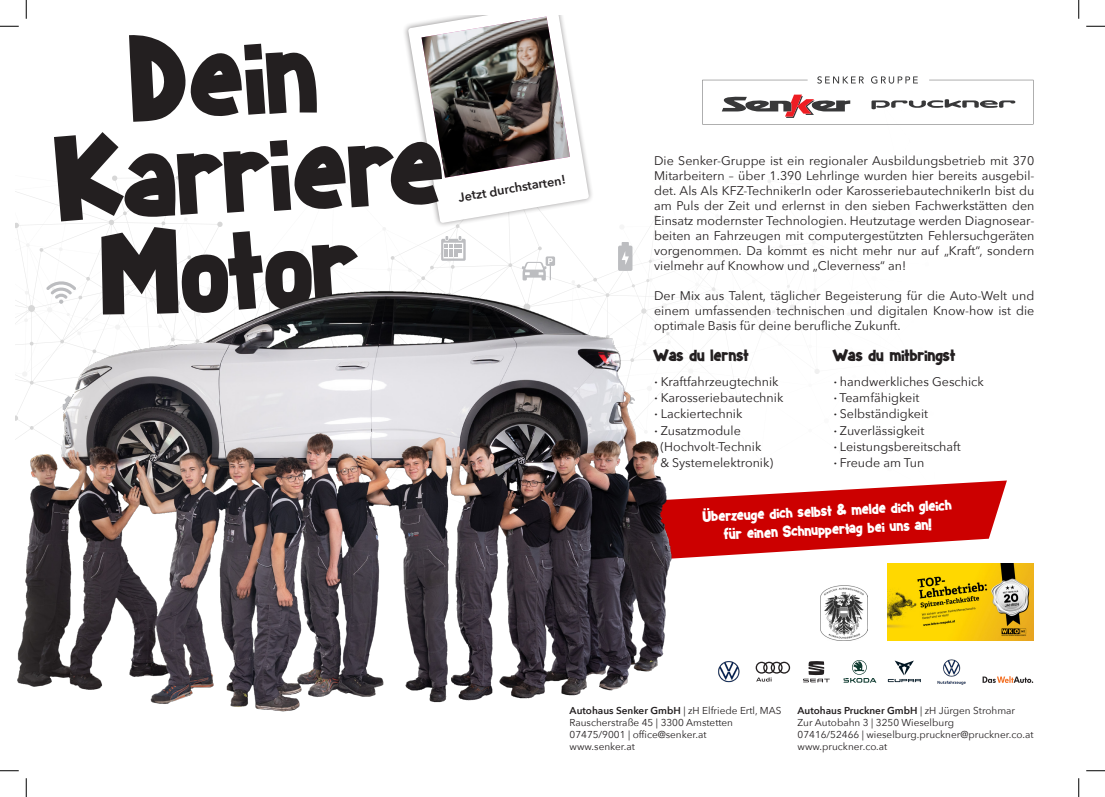
<style>
.page{position:relative;width:1105px;height:797px;background:#fff}
.page>*{position:absolute;margin:0;border:0;box-sizing:border-box;transform-origin:0 0}
.t1{font:119px/97.2px "Starlightdemo";color:#231f20;text-align:center}
.t2{font:17.5px "Starlightdemo";color:#231f20}
.t3{font:15.5px/18.6px "Starlightdemo";color:#fff;text-align:center}
.t4{font:600 12.62px "Avenir Next";color:#231f20}
.t5{font:12.5px/15px "Avenir Next";color:#231f20;text-align:justify}
.t6{font:10px/12px "Avenir Next";color:#231f20}
.s1{font-family:"Frutiger LT Std";font-weight:700;font-style:italic}
.s2{font-weight:600}
</style>
<div class="page">
<svg style="left:17px;top:84px;width:1017px;height:235px"></svg>
<svg style="left:109px;top:219px;width:5px;height:6px"></svg>
<svg style="left:217px;top:221px;width:6px;height:6px"></svg>
<svg style="left:112px;top:175px;width:6px;height:6px"></svg>
<svg style="left:16px;top:222px;width:3px;height:6px"></svg>
<svg style="left:266px;top:277px;width:5px;height:4px"></svg>
<svg style="left:143px;top:279px;width:4px;height:5px"></svg>
<svg style="left:187px;top:255px;width:6px;height:11px"></svg>
<svg style="left:189px;top:275px;width:7px;height:10px"></svg>
<svg style="left:176px;top:175px;width:4px;height:5px"></svg>
<svg style="left:161px;top:221px;width:5px;height:4px"></svg>
<svg style="left:123px;top:211px;width:4px;height:4px"></svg>
<svg style="left:39px;top:248px;width:5px;height:4px"></svg>
<svg style="left:893px;top:159px;width:8px;height:7px"></svg>
<svg style="left:851px;top:256px;width:8px;height:8px"></svg>
<svg style="left:938px;top:177px;width:6px;height:6px"></svg>
<svg style="left:924px;top:261px;width:6px;height:6px"></svg>
<svg style="left:789px;top:304px;width:6px;height:6px"></svg>
<svg style="left:815px;top:369px;width:5px;height:5px"></svg>
<svg style="left:1004px;top:130px;width:6px;height:6px"></svg>
<svg style="left:962px;top:136px;width:4px;height:4px"></svg>
<svg style="left:912px;top:154px;width:12px;height:18px"></svg>
<svg style="left:908px;top:139px;width:4px;height:4px"></svg>
<svg style="left:1027px;top:191px;width:4px;height:4px"></svg>
<svg style="left:902px;top:193px;width:4px;height:4px"></svg>
<svg style="left:875px;top:207px;width:4px;height:4px"></svg>
<svg style="left:908px;top:212px;width:4px;height:4px"></svg>
<svg style="left:889px;top:233px;width:4px;height:5px"></svg>
<svg style="left:846px;top:312px;width:5px;height:4px"></svg>
<svg style="left:814px;top:315px;width:4px;height:4px"></svg>
<svg style="left:813px;top:288px;width:4px;height:4px"></svg>
<svg style="left:786px;top:284px;width:4px;height:4px"></svg>
<svg style="left:779px;top:297px;width:4px;height:3px"></svg>
<svg style="left:753px;top:315px;width:4px;height:3px"></svg>
<svg style="left:827px;top:202px;width:4px;height:4px"></svg>
<svg style="left:851px;top:187px;width:4px;height:5px"></svg>
<svg style="left:812px;top:240px;width:4px;height:4px"></svg>
<svg style="left:779px;top:244px;width:4px;height:5px"></svg>
<svg style="left:767px;top:179px;width:4px;height:4px"></svg>
<svg style="left:735px;top:397px;width:5px;height:5px"></svg>
<svg style="left:719px;top:251px;width:6px;height:6px"></svg>
<svg style="left:674px;top:252px;width:6px;height:6px"></svg>
<svg style="left:723px;top:322px;width:4px;height:5px"></svg>
<svg style="left:654px;top:214px;width:4px;height:5px"></svg>
<svg style="left:686px;top:264px;width:5px;height:4px"></svg>
<svg style="left:646px;top:278px;width:7px;height:4px"></svg>
<svg style="left:649px;top:258px;width:6px;height:5px"></svg>
<svg style="left:508px;top:263px;width:4px;height:4px"></svg>
<svg style="left:538px;top:246px;width:4px;height:4px"></svg>
<svg style="left:571px;top:280px;width:10px;height:8px"></svg>
<svg style="left:593px;top:277px;width:4px;height:5px"></svg>
<svg style="left:390px;top:256px;width:5px;height:4px"></svg>
<svg style="left:408px;top:265px;width:26px;height:18px"></svg>
<div style="left:403px;top:16px;width:192px;height:212px;background:#fff"></div>
<svg style="left:408px;top:16px;width:181px;height:207px"></svg>
<img style="left:421px;top:17px;width:149px;height:161px">
<img style="left:821px;top:585px;width:47px;height:56px">
<img style="left:937px;top:659px;width:29px;height:26px">
<svg style="left:803px;top:661px;width:27px;height:21px"></svg>
<svg style="left:843px;top:660px;width:33px;height:22px"></svg>
<img style="left:723px;top:661px;width:17px;height:22px">
<svg style="left:888px;top:660px;width:33px;height:22px"></svg>
<svg style="left:982px;top:676px;width:51px;height:7px"></svg>
<svg style="left:756px;top:661px;width:34px;height:20px"></svg>
<svg style="left:702px;top:76px;width:331px;height:48px"></svg>
<svg style="left:921px;top:99px;width:95px;height:21px"></svg>
<img style="left:887px;top:563px;width:147px;height:78px">
<svg style="left:441px;top:236px;width:25px;height:33px"></svg>
<svg style="left:522px;top:256px;width:33px;height:24px"></svg>
<svg style="left:723px;top:480px;width:284px;height:76px"></svg>
<svg style="left:46px;top:277px;width:44px;height:12px"></svg>
<svg style="left:618px;top:242px;width:14px;height:29px"></svg>
<img style="left:16px;top:289px;width:707px;height:423px">
<svg style="left:0;top:25px;width:19px;height:2px"></svg>
<svg style="left:1086px;top:25px;width:19px;height:2px"></svg>
<svg style="left:0;top:770px;width:19px;height:1px"></svg>
<svg style="left:1086px;top:770px;width:19px;height:1px"></svg>
<svg style="left:25px;top:0;width:2px;height:19px"></svg>
<svg style="left:25px;top:778px;width:2px;height:19px"></svg>
<svg style="left:1078px;top:0;width:1px;height:19px"></svg>
<svg style="left:1078px;top:778px;width:1px;height:19px"></svg>
<h1 class="t1" style="left:51px;top:44px;width:390px;rotate:-3deg">Dein<br>Karriere<br>Motor</h1>
<p class="t4" style="left:457px;top:186px;width:110px;rotate:-9deg">Jetzt durchstarten!</p>
<p class="t5" style="left:654px;top:152px;width:382px">Die Senker-Gruppe ist ein regionaler Ausbildungsbetrieb mit 370<br>Mitarbeitern – über 1.390 Lehrlinge wurden hier bereits ausgebil&shy;det. Als Als KFZ-TechnikerIn oder KarosseriebautechnikerIn bist du am Puls der Zeit und erlernst in den sieben Fachwerkstätten den Einsatz modernster Technologien. Heutzutage werden Diagnosear&shy;beiten an Fahrzeugen mit computergestützten Fehlersuchgeräten vorgenommen. Da kommt es nicht mehr nur auf „Kraft“, sondern vielmehr auf Knowhow und „Cleverness“ an!</p>
<p class="t5" style="left:654px;top:287px;width:382px">Der Mix aus Talent, täglicher Begeisterung für die Auto-Welt und einem umfassenden technischen und digitalen Know-how ist die optimale Basis für deine berufliche Zukunft.</p>
<h2 class="t2" style="left:654px;top:346px;width:96px">Was du lernst</h2>
<p class="t5" style="left:654px;top:373px;width:126px"><span class="s1">·</span> Kraftfahrzeugtechnik</p>
<p class="t5" style="left:654px;top:389px;width:131px"><span class="s1">·</span> Karosseriebautechnik</p>
<p class="t5" style="left:654px;top:406px;width:90px"><span class="s1">·</span> Lackiertechnik</p>
<p class="t5" style="left:654px;top:422px;width:88px"><span class="s1">·</span> Zusatzmodule</p>
<p class="t5" style="left:660px;top:438px;width:102px">(Hochvolt-Technik</p>
<p class="t5" style="left:660px;top:454px;width:114px">&amp; Systemelektronik)</p>
<h2 class="t2" style="left:833px;top:346px;width:124px">Was du mitbringst</h2>
<p class="t5" style="left:833px;top:373px;width:152px;line-height:16.2px;text-align:left"><span class="s1">·</span> handwerkliches Geschick <span class="s1">·</span> Teamfähigkeit<br><span class="s1">·</span> Selbständigkeit<br><span class="s1">·</span> Zuverlässigkeit<br><span class="s1">·</span> Leistungsbereitschaft<br><span class="s1">·</span> Freude am Tun</p>
<p class="t3" style="left:702px;top:509px;width:251px;rotate:-3deg">Uberzeuge dich selbst &amp; melde dich gleich fur einen Schnuppertag bei uns an!</p>
<p class="t6" style="left:570px;top:704px;width:213px"><span class="s2">Autohaus Senker GmbH</span> | zH Elfriede Ertl, MAS<br>Rauscherstraße 45 | 3300 Amstetten<br>07475/9001 | office@senker.at<br>www.senker.at</p>
<p class="t6" style="left:798px;top:704px;width:237px"><span class="s2">Autohaus Pruckner GmbH</span> | zH Jürgen Strohmar<br>Zur Autobahn 3 | 3250 Wieselburg<br>07416/52466 | wieselburg.pruckner@pruckner.co.at www.pruckner.co.at</p>
</div>
